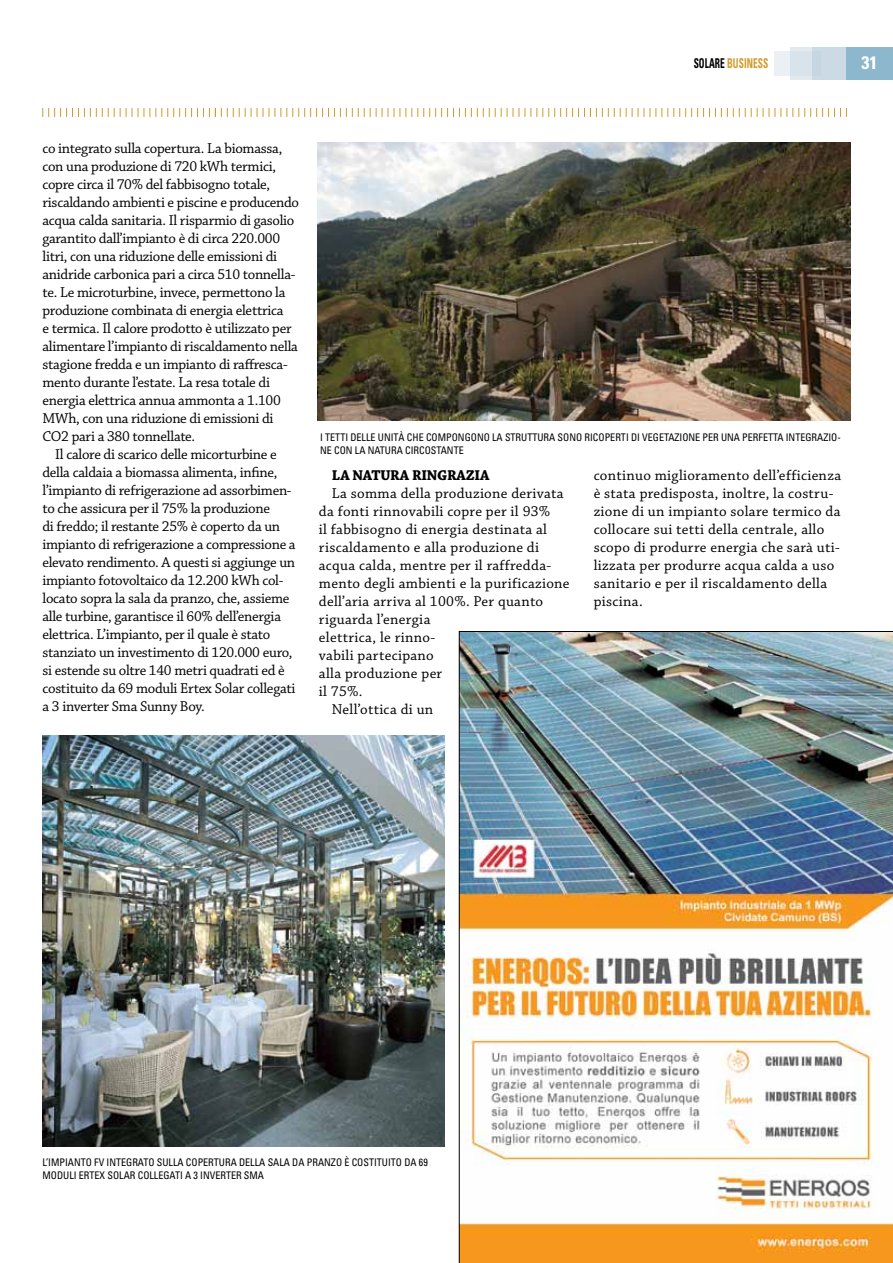
<style>
.page{position:relative;width:893px;height:1263px;background:#fff}
.page>*{position:absolute;margin:0;border:0;box-sizing:border-box;transform-origin:0 0}
.t1{font:700 condensed 18px "Univers";color:#fff}
.t2{font:15px/18px "Chaparral Pro";letter-spacing:-.02em;color:#000}
.t3{font:15px/18px "Chaparral Pro";letter-spacing:.02em;color:#000}
.t4{font:700 15px "Chaparral Pro";letter-spacing:-.02em;color:#000}
.t5{font:700 condensed 13.5px "Univers";letter-spacing:.005em;color:#d09b2c;scale:.7 1}
.t6{font:condensed 10.5px/12.6px "Univers";color:#000;scale:.96 1}
.s1{color:#000}
</style>
<div class="page">
<svg style="left:774px;top:51px;width:17px;height:25px"></svg>
<div style="left:791px;top:47px;width:102px;height:32px;background:#d8e3eb"></div>
<div style="left:812px;top:47px;width:81px;height:32px;background:#cbdae5"></div>
<div style="left:846px;top:47px;width:47px;height:32px;background:#8db7cc"></div>
<img style="left:459px;top:631px;width:434px;height:632px">
<svg style="left:42px;top:108px;width:805px;height:9px"></svg>
<img style="left:318px;top:142px;width:532px;height:279px">
<img style="left:43px;top:736px;width:401px;height:411px">
<p class="t5" style="left:694px;top:55px;width:73px"><span class="s1">SOLARE</span> BUSINESS</p>
<p class="t1" style="left:862px;top:52px;width:17px">31</p>
<p class="t2" style="left:43px;top:140px;width:258px">co integrato sulla copertura. La biomassa, con una produzione di 720 kWh termici, copre circa il 70% del fabbisogno totale, riscaldando ambienti e piscine e producendo acqua calda sanitaria. Il risparmio di gasolio garantito dall’impianto è di circa 220.000 litri, con una riduzione delle emissioni di anidride carbonica pari a circa 510 tonnella&shy;te. Le microturbine, invece, permettono la produzione combinata di energia elettrica<br>e termica. Il calore prodotto è utilizzato per alimentare l’impianto di riscaldamento nella stagione fredda e un impianto di raffresca&shy;mento durante l’estate. La resa totale di energia elettrica annua ammonta a 1.100<br>MWh, con una riduzione di emissioni di CO2 pari a 380 tonnellate.</p>
<p class="t2" style="left:43px;top:446px;width:255px;text-indent:13px">Il calore di scarico delle micorturbine e della caldaia a biomassa alimenta, infine, l’impianto di refrigerazione ad assorbimen&shy;to che assicura per il 75% la produzione<br>di freddo; il restante 25% è coperto da un impianto di refrigerazione a compressione a elevato rendimento. A questi si aggiunge un impianto fotovoltaico da 12.200 kWh col&shy;locato sopra la sala da pranzo, che, assieme alle turbine, garantisce il 60% dell’energia elettrica. L’impianto, per il quale è stato stanziato un investimento di 120.000 euro, si estende su oltre 140 metri quadrati ed è costituito da 69 moduli Ertex Solar collegati a 3 inverter Sma Sunny Boy.</p>
<p class="t6" style="left:320px;top:431px;width:544px">I TETTI DELLE UNITÀ CHE COM PONGONO LA STRUTTURA SONO RICOPERTI DI VEGETAZIONE PER UNA PERFETTA INTEGRAZIO-<br>NE CON LA NATURA CIRCOSTANTE</p>
<p class="t4" style="left:332px;top:466px;width:159px">LA NATURA RINGRAZIA</p>
<p class="t3" style="left:332px;top:485px;width:234px">La somma della produzione derivata</p>
<p class="t3" style="left:319px;top:503px;width:233px">da fonti rinnovabili copre per il 93%</p>
<p class="t3" style="left:319px;top:521px;width:230px">il fabbisogno di energia destinata al</p>
<p class="t3" style="left:319px;top:539px;width:222px">riscaldamento e alla produzione di</p>
<p class="t3" style="left:319px;top:557px;width:234px">acqua calda, mentre per il raffredda-</p>
<p class="t3" style="left:319px;top:575px;width:252px">mento degli ambienti e la purificazione</p>
<p class="t3" style="left:319px;top:593px;width:226px">dell’aria arriva al 100%. Per quanto</p>
<p class="t3" style="left:319px;top:611px;width:113px">riguarda l’energia</p>
<p class="t3" style="left:319px;top:629px;width:118px">elettrica, le rinno-</p>
<p class="t3" style="left:319px;top:647px;width:116px">vabili partecipano</p>
<p class="t3" style="left:319px;top:665px;width:125px">alla produzione per</p>
<p class="t2" style="left:319px;top:683px;width:45px">il 75%.</p>
<p class="t3" style="left:332px;top:701px;width:103px">Nell’ottica di un</p>
<p class="t3" style="left:594px;top:467px;width:249px">continuo miglioramento dell’efficienza è stata predisposta, inoltre, la costru&shy;zione di un impianto solare termico da collocare sui tetti della centrale, allo scopo di produrre energia che sarà uti&shy;lizzata per produrre acqua calda a uso sanitario e per il riscaldamento della piscina.</p>
<p class="t6" style="left:43px;top:1156px;width:403px">L’IM PIANTO FV INTEGRATO SULLA COPERTURA DELLA SALA DA PRANZO È COSTITUITO DA 69<br>M ODULI ERTEX SOLAR COLLEGATI A 3 INVERTER SMA</p>
</div>
